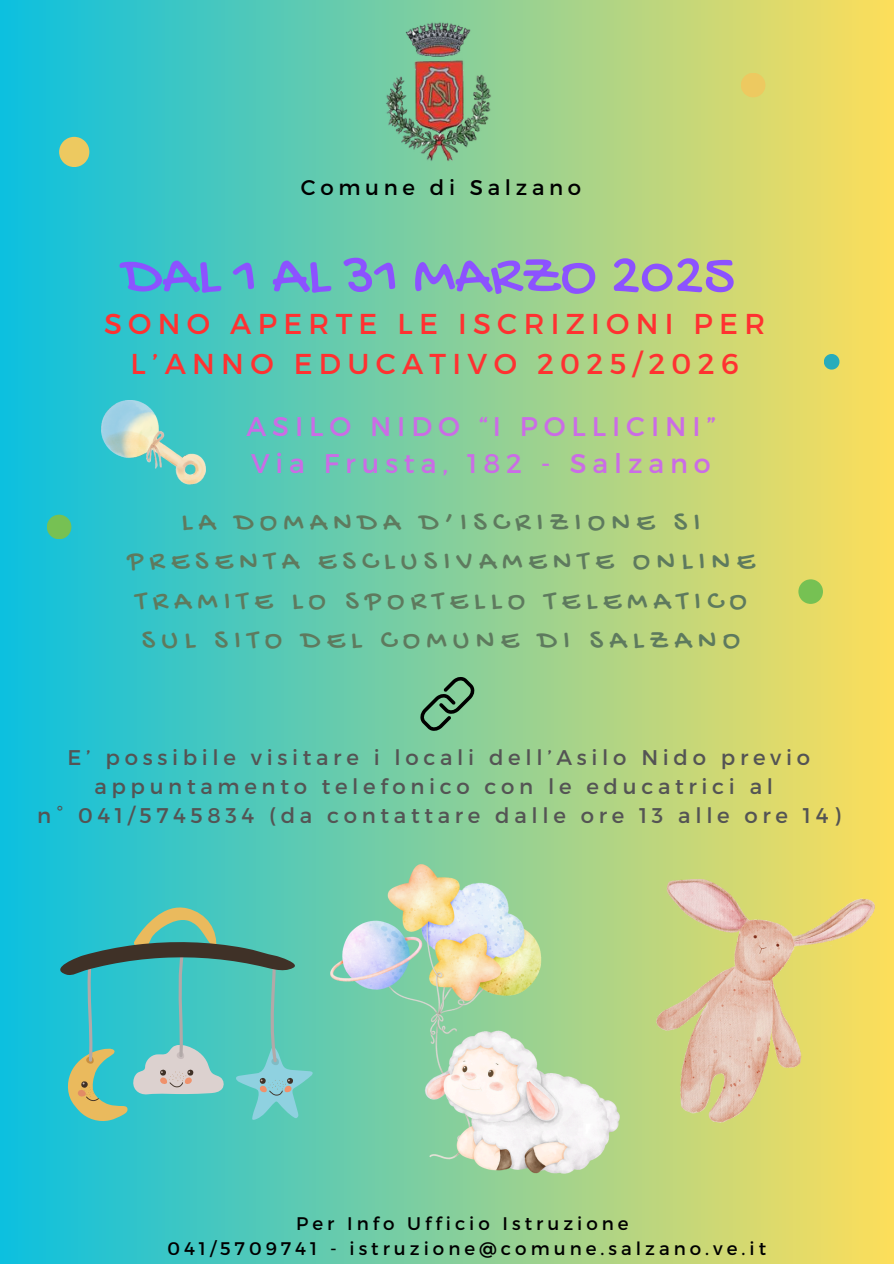
<style>
.page{position:relative;width:894px;height:1264px;background:#fff}
.page>*{position:absolute;margin:0;border:0;box-sizing:border-box;transform-origin:0 0}
.t1{font:60px "Gochi Hand";color:#8c52ff}
.t2{font:28.8px/39.3px "Gochi Hand";letter-spacing:.22em;color:#5e7a5e;text-align:center}
.t3{font:28.65px/39.6px "Montserrat";letter-spacing:.22em;color:#ff3131;text-align:center}
.t4{font:27px/37.2px "Montserrat";letter-spacing:.22em;color:#cb6ce6}
.t5{font:21.3px/29.2px "Montserrat";letter-spacing:.22em;color:#545454;text-align:center}
.t6{font:21.3px "Montserrat";letter-spacing:.22em;color:#000}
.t7{font:18.3px "Montserrat";letter-spacing:.22em;color:#000}
</style>
<div class="page">
<div style="left:0;top:0;width:893px;height:1263px;background:linear-gradient(to right,#0cc0df,#fdde5a)"></div>
<svg style="left:47px;top:514px;width:24px;height:25px"></svg>
<svg style="left:740px;top:73px;width:25px;height:24px"></svg>
<svg style="left:823px;top:354px;width:16px;height:15px"></svg>
<svg style="left:798px;top:579px;width:24px;height:25px"></svg>
<svg style="left:59px;top:137px;width:30px;height:30px"></svg>
<img style="left:385px;top:21px;width:107px;height:141px">
<svg style="left:419px;top:676px;width:56px;height:56px;background:#6aa67e"></svg>
<img style="left:102px;top:400px;width:103px;height:84px">
<img style="left:330px;top:864px;width:289px;height:309px">
<svg style="left:47px;top:905px;width:267px;height:217px;background:#53bcb5"></svg>
<img style="left:656px;top:879px;width:218px;height:243px">
<h2 class="t6" style="left:301px;top:173px;width:282px">Comune di Salzano</h2>
<h3 class="t1" style="left:123px;top:244px;width:613px">DAL 1 AL 31 MARZO 2025</h3>
<h1 class="t3" style="left:104px;top:303px;width:662px">SONO APERTE LE ISCRIZIONI PER<br>L’ANNO EDUCATIVO 2025/2026</h1>
<h2 class="t4" style="left:246px;top:406px;width:470px">ASILO NIDO “I POLLICINI”<br>Via Frusta, 182 - Salzano</h2>
<p class="t2" style="left:127px;top:504px;width:628px">LA DOMANDA D’ISCRIZIONE SI<br>PRESENTA ESCLUSIVAMENTE ONLINE<br>TRAMITE LO SPORTELLO TELEMATICO<br>SUL SITO DEL COMUNE DI SALZANO</p>
<p class="t5" style="left:37px;top:741px;width:804px">E’ possibile visitare i locali dell’Asilo Nido previo appuntamento telefonico con le educatrici al<br>n° 041/5745834 (da contattare dalle ore 13 alle ore 14)</p>
<h2 class="t7" style="left:296px;top:1211px;width:334px">Per Info Ufficio Istruzione</h2>
<p class="t7" style="left:167px;top:1236px;width:600px">041/5709741 - istruzione@comune.salzano.ve.it</p>
</div>
